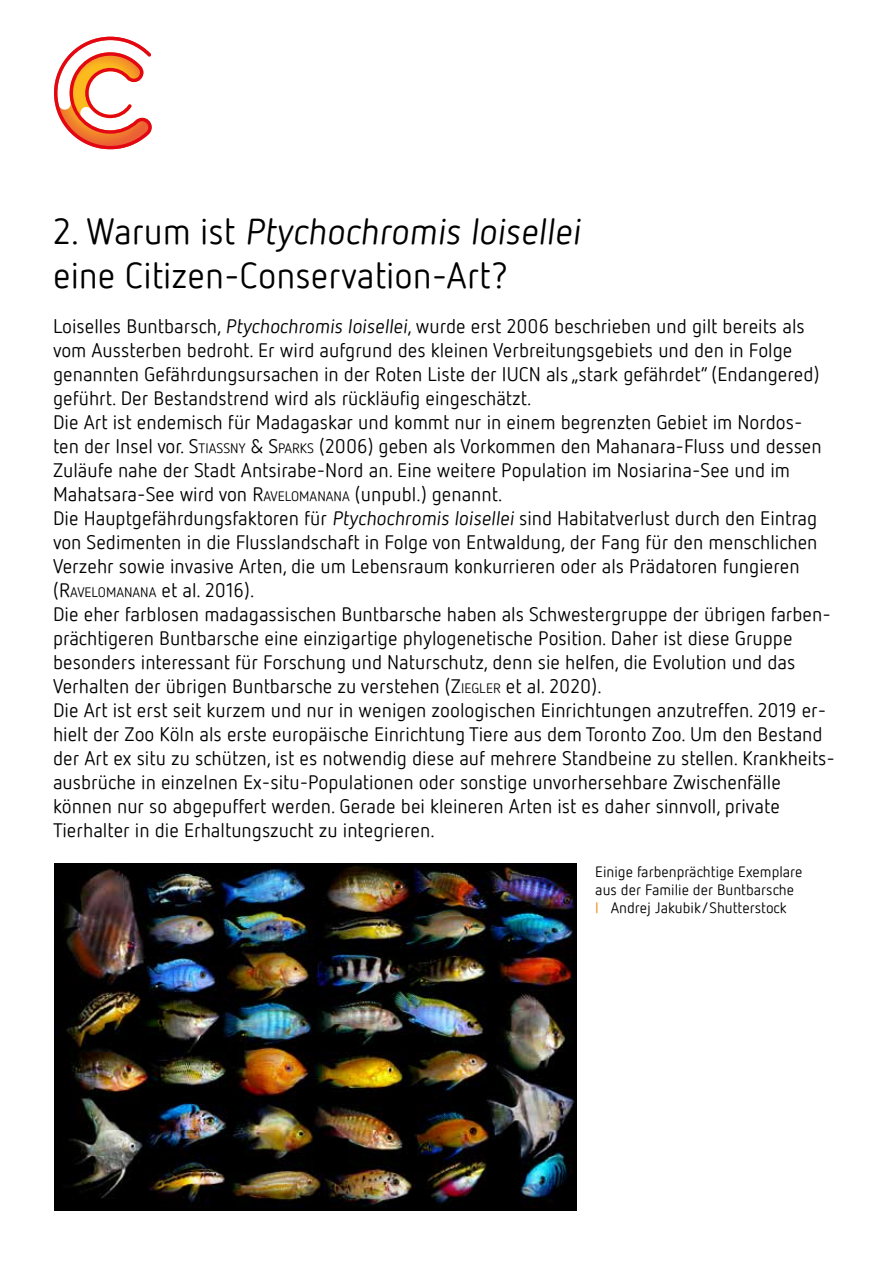
<style>
.page{position:relative;width:893px;height:1263px;background:#fff}
.page>*{position:absolute;margin:0;border:0;box-sizing:border-box;transform-origin:0 0}
.t1{font:36px/43.2px "Netto Pro";color:#000}
.t2{font:19.5px/24px "Netto Pro";color:#000}
.t3{font:15px/18px "Netto Pro";color:#000}
.s1{font-style:inherit}
.s2{font-size:13.65px}
.s3{color:#f18700}
</style>
<div class="page">
<svg style="left:54px;top:37px;width:98px;height:112px"></svg>
<img style="left:54px;top:863px;width:522px;height:347px">
<h1 class="t1" style="left:53px;top:209px;width:534px">2. Warum ist Ptychochromis loisellei eine Citizen-Conservation-Art?</h1>
<p class="t2" style="left:53px;top:314px;width:783px">Loiselles Buntbarsch, Ptychochromis loisellei, wurde erst 2006 beschrieben und gilt bereits als vom Aussterben bedroht. Er wird aufgrund des kleinen Verbreitungsgebiets und den in Folge genannten Gefährdungsursachen in der Roten Liste der IUCN als „stark gefährdet“ (Endangered) geführt. Der Bestandstrend wird als rückläufig eingeschätzt.<br>Die Art ist endemisch für Madagaskar und kommt nur in einem begrenzten Gebiet im Nordos-<br>ten der Insel vor. <span class="s1">S</span><span class="s2">TIASSNY</span> <span class="s1">&amp; S</span><span class="s2">PARKS</span> (2006) geben als Vorkommen den Mahanara-Fluss und dessen Zuläufe nahe der Stadt Antsirabe-Nord an. Eine weitere Population im Nosiarina-See und im Mahatsara-See wird von <span class="s1">R</span><span class="s2">AVELOMANANA</span> (unpubl.) genannt.<br>Die Hauptgefährdungsfaktoren für Ptychochromis loisellei sind Habitatverlust durch den Eintrag von Sedimenten in die Flusslandschaft in Folge von Entwaldung, der Fang für den menschlichen Verzehr sowie invasive Arten, die um Lebensraum konkurrieren oder als Prädatoren fungieren (<span class="s1">R</span><span class="s2">AVELOMANANA</span> et al. 2016).<br>Die eher farblosen madagassischen Buntbarsche haben als Schwestergruppe der übrigen farben&shy;prächtigeren Buntbarsche eine einzigartige phylogenetische Position. Daher ist diese Gruppe besonders interessant für Forschung und Naturschutz, denn sie helfen, die Evolution und das Verhalten der übrigen Buntbarsche zu verstehen (<span class="s1">Z</span><span class="s2">IEGLER</span> et al. 2020).<br>Die Art ist erst seit kurzem und nur in wenigen zoologischen Einrichtungen anzutreffen. 2019 er&shy;hielt der Zoo Köln als erste europäische Einrichtung Tiere aus dem Toronto Zoo. Um den Bestand der Art ex situ zu schützen, ist es notwendig diese auf mehrere Standbeine zu stellen. Krankheits&shy;ausbrüche in einzelnen Ex-situ-Populationen oder sonstige unvorhersehbare Zwischenfälle können nur so abgepuffert werden. Gerade bei kleineren Arten ist es daher sinnvoll, private Tierhalter in die Erhaltungszucht zu integrieren.</p>
<p class="t3" style="left:595px;top:862px;width:209px">Einige farbenprächtige Exemplare aus der Familie der Buntbarsche<br><span class="s3">I</span> Andrej Jakubik/Shutterstock</p>
</div>
